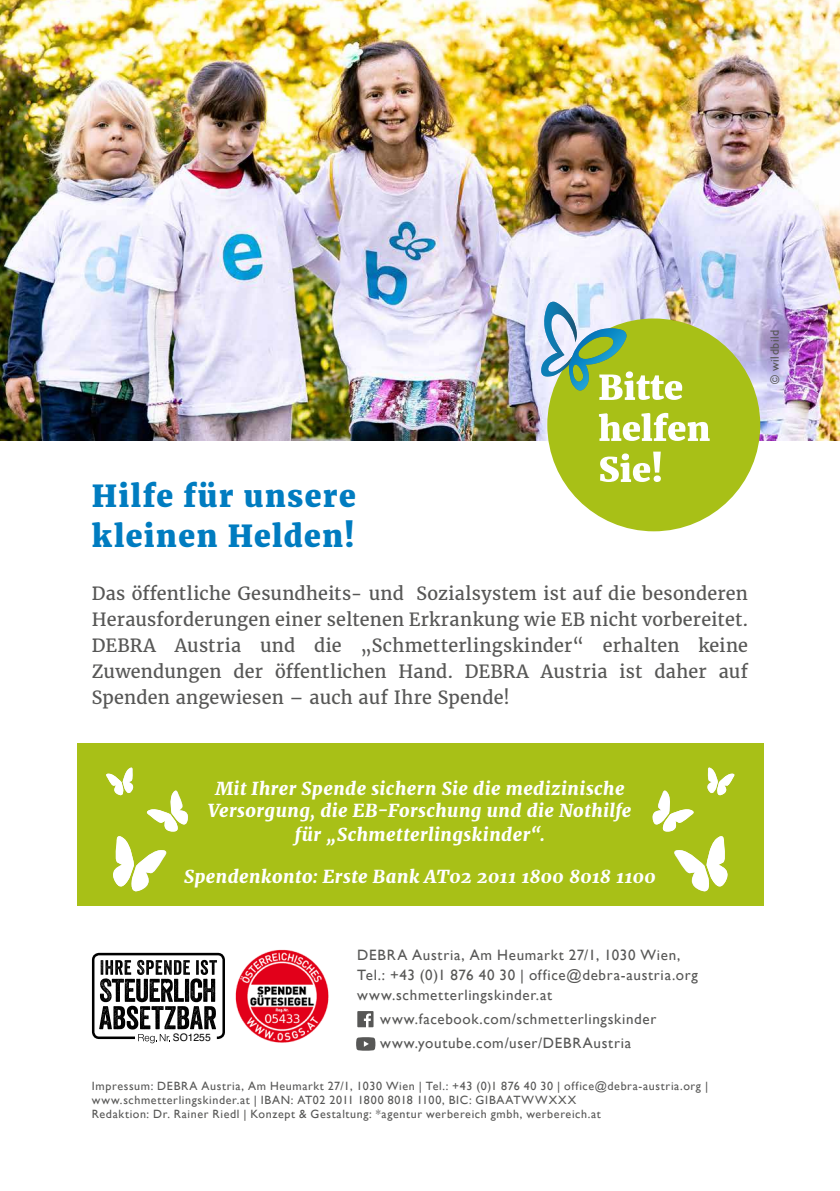
<style>
.page{position:relative;width:840px;height:1191px;background:#fff}
.page>*{position:absolute;margin:0;border:0;box-sizing:border-box;transform-origin:0 0}
.t1{font:900 30px/40px "Merriweather";letter-spacing:.04em;color:#007cc0}
.t2{font:18px/26px "Merriweather";letter-spacing:.01em;color:#575756;text-align:justify}
.t3{font:italic 900 18px/22px "Merriweather";letter-spacing:.025em;color:#fff;text-align:center}
.t4{font:15px/20px "Gill Sans";letter-spacing:.045em;color:#575756}
.t5{font:12px/14px "Gill Sans";letter-spacing:.055em;color:#575756}
.t6{font:10.4px "Helvetica";color:#000}
</style>
<div class="page">
<div style="left:77px;top:743px;width:686px;height:163px;background:#a8c017"></div>
<svg style="left:652px;top:767px;width:82px;height:124px"></svg>
<svg style="left:106px;top:767px;width:82px;height:124px"></svg>
<svg style="left:357px;top:1011px;width:16px;height:16px"></svg>
<svg style="left:356px;top:1037px;width:19px;height:13px"></svg>
<img style="left:0;top:0;width:839px;height:441px">
<div style="left:547px;top:318px;width:212px;height:213px;background:#a8c017;border-radius:50%"></div>
<svg style="left:540px;top:302px;width:141px;height:98px"></svg>
<svg style="left:598px;top:413px;width:111px;height:28px"></svg>
<svg style="left:600px;top:451px;width:60px;height:31px"></svg>
<svg style="left:92px;top:952px;width:133px;height:91px"></svg>
<img style="left:235px;top:949px;width:94px;height:94px">
<p class="t5" style="left:767px;top:384px;width:56px;rotate:-90deg">© wildbild</p>
<h1 class="t1" style="left:92px;top:476px;width:265px">Hilfe für unsere kleinen Helden!</h1>
<p class="t2" style="left:92px;top:580px;width:657px">Das öffentliche Gesundheits- und Sozialsystem ist auf die besonderen Herausforderungen einer seltenen Erkrankung wie EB nicht vorbereitet.<br>DEBRA Austria und die „Schmetterlingskinder“ erhalten keine Zuwendungen der öffentlichen Hand. DEBRA Austria ist daher auf Spenden angewiesen – auch auf Ihre Spende!</p>
<p class="t3" style="left:208px;top:777px;width:424px">Mit Ihrer Spende sichern Sie die medizinische<br>Versorgung, die EB-Forschung und die Nothilfe</p>
<p class="t3" style="left:294px;top:823px;width:252px">für „Schmetterlingskinder“.</p>
<p class="t3" style="left:184px;top:865px;width:473px">Spendenkonto: Erste Bank AT02 2011 1800 8018 1100</p>
<p class="t6" style="left:173px;top:1029px;width:40px">SO1255</p>
<p class="t4" style="left:357px;top:945px;width:342px">DEBRA Austria, Am Heumarkt 27/1, 1030 Wien,<br>Tel.: +43 (0)1 876 40 30 | office@debra-austria.org www.schmetterlingskinder.at</p>
<p class="t4" style="left:380px;top:1007px;width:278px;line-height:24px">www.facebook.com/schmetterlingskinder www.youtube.com/user/DEBRAustria</p>
<p class="t5" style="left:92px;top:1078px;width:617px">Impressum: DEBRA Austria, Am Heumarkt 27/1, 1030 Wien | Tel.: +43 (0)1 876 40 30 | office@debra-austria.org | www.schmetterlingskinder.at | IBAN: AT02 2011 1800 8018 1100, BIC: GIBAATWWXXX<br>Redaktion: Dr. Rainer Riedl | Konzept &amp; Gestaltung: *agentur werbereich gmbh, werbereich.at</p>
</div>
